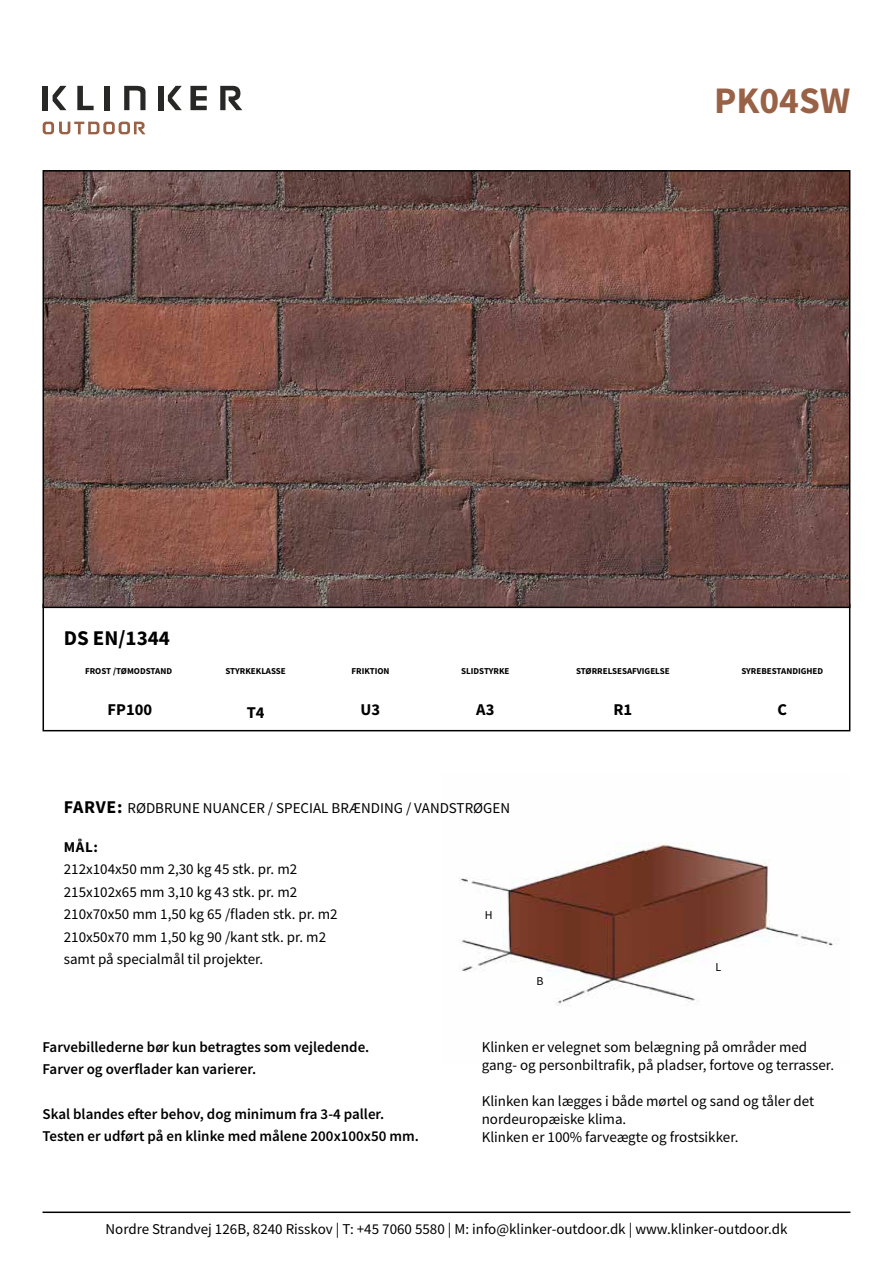
<style>
.page{position:relative;width:893px;height:1263px;background:#fff}
.page>*{position:absolute;margin:0;border:0;box-sizing:border-box;transform-origin:0 0}
.t1{font:700 37.5px "Source Sans Pro";color:#996246}
.t2{font:700 21px "Source Sans Pro";color:#000}
.t3{font:700 16.5px "Source Sans Pro";color:#000}
.t4{font:15px/22.5px "Source Sans Pro";color:#000}
.t5{font:600 15px/22.2px "Source Sans Pro";color:#000}
.t6{font:700 15px "Source Sans Pro";color:#000}
.t7{font:12px "Source Sans Pro";color:#000}
.t8{font:700 9px "Source Sans Pro";color:#000}
.s1{font-weight:700;font-size:18px}
</style>
<div class="page">
<div style="left:43px;top:604px;width:807px;height:127px;background:#fff;border:2px solid #000"></div>
<div style="left:43px;top:86px;width:5px;height:24px;background:#282827"></div>
<div style="left:105px;top:86px;width:5px;height:24px;background:#282827"></div>
<svg style="left:77px;top:86px;width:17px;height:24px"></svg>
<svg style="left:53px;top:86px;width:13px;height:24px"></svg>
<div style="left:158px;top:86px;width:5px;height:24px;background:#282827"></div>
<svg style="left:168px;top:86px;width:14px;height:24px"></svg>
<svg style="left:190px;top:86px;width:17px;height:24px"></svg>
<svg style="left:124px;top:86px;width:22px;height:24px"></svg>
<svg style="left:220px;top:85px;width:22px;height:25px"></svg>
<svg style="left:43px;top:122px;width:103px;height:12px"></svg>
<hr style="left:43px;top:1211px;width:807px;height:2px;background:#000">
<img style="left:459px;top:842px;width:380px;height:164px">
<img style="left:46px;top:173px;width:801px;height:432px">
<div style="left:43px;top:170px;width:807px;height:438px;border:2px solid #000"></div>
<h2 class="t2" style="left:64px;top:624px;width:108px">DS EN/1344</h2>
<h1 class="t1" style="left:714px;top:75px;width:138px">PK04SW</h1>
<p class="t8" style="left:85px;top:665px;width:89px">FROST /TØMODSTAND</p>
<p class="t8" style="left:225px;top:665px;width:62px">STYRKEKLASSE</p>
<p class="t8" style="left:351px;top:665px;width:40px">FRIKTION</p>
<p class="t8" style="left:461px;top:665px;width:50px">SLIDSTYRKE</p>
<p class="t8" style="left:576px;top:665px;width:95px">STØRRELSESAFVIGELSE</p>
<p class="t8" style="left:741px;top:665px;width:83px">SYREBESTANDIGHED</p>
<p class="t3" style="left:108px;top:698px;width:46px">FP100</p>
<p class="t3" style="left:247px;top:701px;width:19px">T4</p>
<p class="t3" style="left:361px;top:698px;width:21px">U3</p>
<p class="t3" style="left:476px;top:698px;width:20px">A3</p>
<p class="t3" style="left:613px;top:698px;width:20px">R1</p>
<p class="t3" style="left:777px;top:698px;width:11px">C</p>
<p class="t4" style="left:64px;top:797px;width:448px"><span class="s1">FARVE:</span> RØDBRUNE NUANCER / SPECIAL BRÆNDING / VANDSTRØGEN</p>
<p class="t6" style="left:64px;top:837px;width:36px">MÅL:</p>
<p class="t4" style="left:64px;top:858px;width:275px">212x104x50 mm 2,30 kg 45 stk. pr. m2<br>215x102x65 mm 3,10 kg 43 stk. pr. m2<br>210x70x50 mm 1,50 kg 65 /fladen stk. pr. m2<br>210x50x70 mm 1,50 kg 90 /kant stk. pr. m2 samt på specialmål til projekter.</p>
<p class="t7" style="left:485px;top:907px;width:9px">H</p>
<p class="t7" style="left:536px;top:974px;width:9px">B</p>
<p class="t7" style="left:715px;top:960px;width:7px">L</p>
<p class="t5" style="left:43px;top:1036px;width:328px">Farvebillederne bør kun betragtes som vejledende.<br>Farver og overflader kan varierer.</p>
<p class="t5" style="left:43px;top:1102px;width:378px">Skal blandes efter behov, dog minimum fra 3-4 paller.<br>Testen er udført på en klinke med målene 200x100x50 mm.</p>
<p class="t4" style="left:482px;top:1038px;width:354px;line-height:18px">Klinken er velegnet som belægning på områder med gang- og personbiltrafik, på pladser, fortove og terrasser.</p>
<p class="t4" style="left:482px;top:1092px;width:334px;line-height:18px">Klinken kan lægges i både mørtel og sand og tåler det nordeuropæiske klima.<br>Klinken er 100% farveægte og frostsikker.</p>
<p class="t4" style="left:106px;top:1217px;width:683px">Nordre Strandvej 126B, 8240 Risskov | T: +45 7060 5580 | M: info@klinker-outdoor.dk | www.klinker-outdoor.dk</p>
</div>
